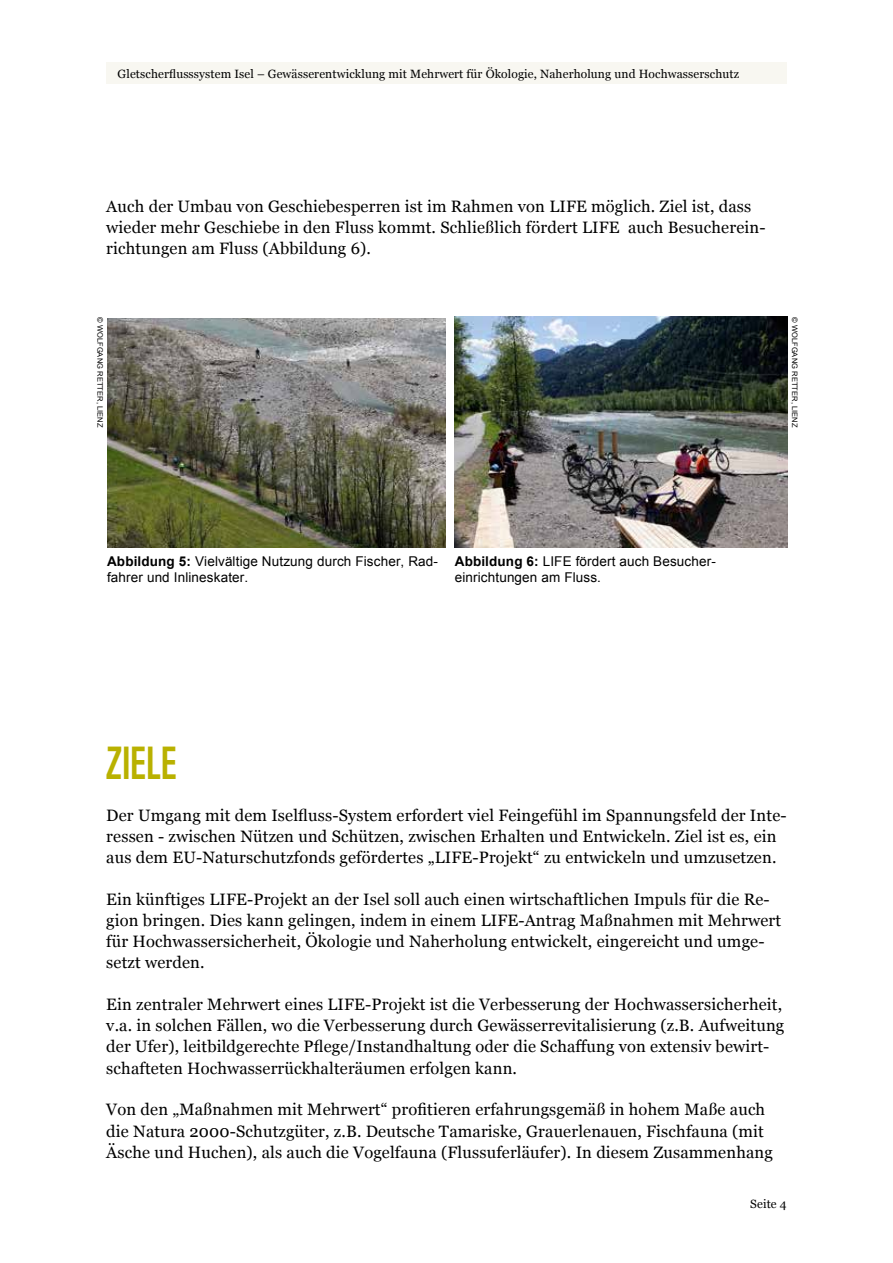
<style>
.page{position:relative;width:893px;height:1263px;background:#fff}
.page>*{position:absolute;margin:0;border:0;box-sizing:border-box;transform-origin:0 0}
.t1{font:45px "WWF";letter-spacing:.01em;color:#b9b100}
.t2{font:16.5px/21px "Georgia";letter-spacing:.01em;color:#000}
.t3{font:13.5px/16.2px "Arial";letter-spacing:.01em;color:#000}
.t4{font:12px "Georgia";letter-spacing:.01em;color:#000}
.t5{font:7.5px "Arial";letter-spacing:.01em;color:#000}
.s1{font-weight:700}
</style>
<div class="page">
<div style="left:106px;top:63px;width:681px;height:21px;background:#f8f7f1"></div>
<img style="left:107px;top:318px;width:338px;height:230px">
<img style="left:455px;top:317px;width:332px;height:231px">
<p class="t4" style="left:118px;top:65px;width:623px">Gletscherflusssystem Isel – Gewässerentwicklung mit Mehrwert für Ökologie, Naherholung und Hochwasserschutz</p>
<p class="t2" style="left:106px;top:195px;width:661px">Auch der Umbau von Geschiebesperren ist im Rahmen von LIFE möglich. Ziel ist, dass wieder mehr Geschiebe in den Fluss kommt. Schließlich fördert LIFE auch Besucherein&shy;richtungen am Fluss (Abbildung 6).</p>
<p class="t5" style="left:105px;top:317px;width:112px;rotate:90deg">© WOLFGANG RETTER, LIENZ</p>
<p class="t5" style="left:800px;top:317px;width:112px;rotate:90deg">© WOLFGANG RETTER, LIENZ</p>
<p class="t3" style="left:107px;top:553px;width:332px"><span class="s1">Abbildung 5:</span> Vielvältige Nutzung durch Fischer, Rad&shy;fahrer und Inlineskater.</p>
<p class="t3" style="left:455px;top:553px;width:263px"><span class="s1">Abbildung 6:</span> LIFE fördert auch Besucher&shy;einrichtungen am Fluss.</p>
<h1 class="t1" style="left:106px;top:728px;width:72px">ZIELE</h1>
<p class="t2" style="left:106px;top:804px;width:682px">Der Umgang mit dem Iselfluss-System erfordert viel Feingefühl im Spannungsfeld der Inte&shy;ressen - zwischen Nützen und Schützen, zwischen Erhalten und Entwickeln. Ziel ist es, ein aus dem EU-Naturschutzfonds gefördertes „LIFE-Projekt“ zu entwickeln und umzusetzen.</p>
<p class="t2" style="left:106px;top:888px;width:676px">Ein künftiges LIFE-Projekt an der Isel soll auch einen wirtschaftlichen Impuls für die Re&shy;gion bringen. Dies kann gelingen, indem in einem LIFE-Antrag Maßnahmen mit Mehrwert für Hochwassersicherheit, Ökologie und Naherholung entwickelt, eingereicht und umge&shy;setzt werden.</p>
<p class="t2" style="left:106px;top:993px;width:680px">Ein zentraler Mehrwert eines LIFE-Projekt ist die Verbesserung der Hochwassersicherheit, v.a. in solchen Fällen, wo die Verbesserung durch Gewässerrevitalisierung (z.B. Aufweitung der Ufer), leitbildgerechte Pflege/Instandhaltung oder die Schaffung von extensiv bewirt&shy;schafteten Hochwasserrückhalteräumen erfolgen kann.</p>
<p class="t2" style="left:106px;top:1098px;width:668px">Von den „Maßnahmen mit Mehrwert“ profitieren erfahrungsgemäß in hohem Maße auch die Natura 2000-Schutzgüter, z.B. Deutsche Tamariske, Grauerlenauen, Fischfauna (mit<br>Äsche und Huchen), als auch die Vogelfauna (Flussuferläufer). In diesem Zusammenhang</p>
<p class="t4" style="left:750px;top:1195px;width:38px">Seite 4</p>
</div>
